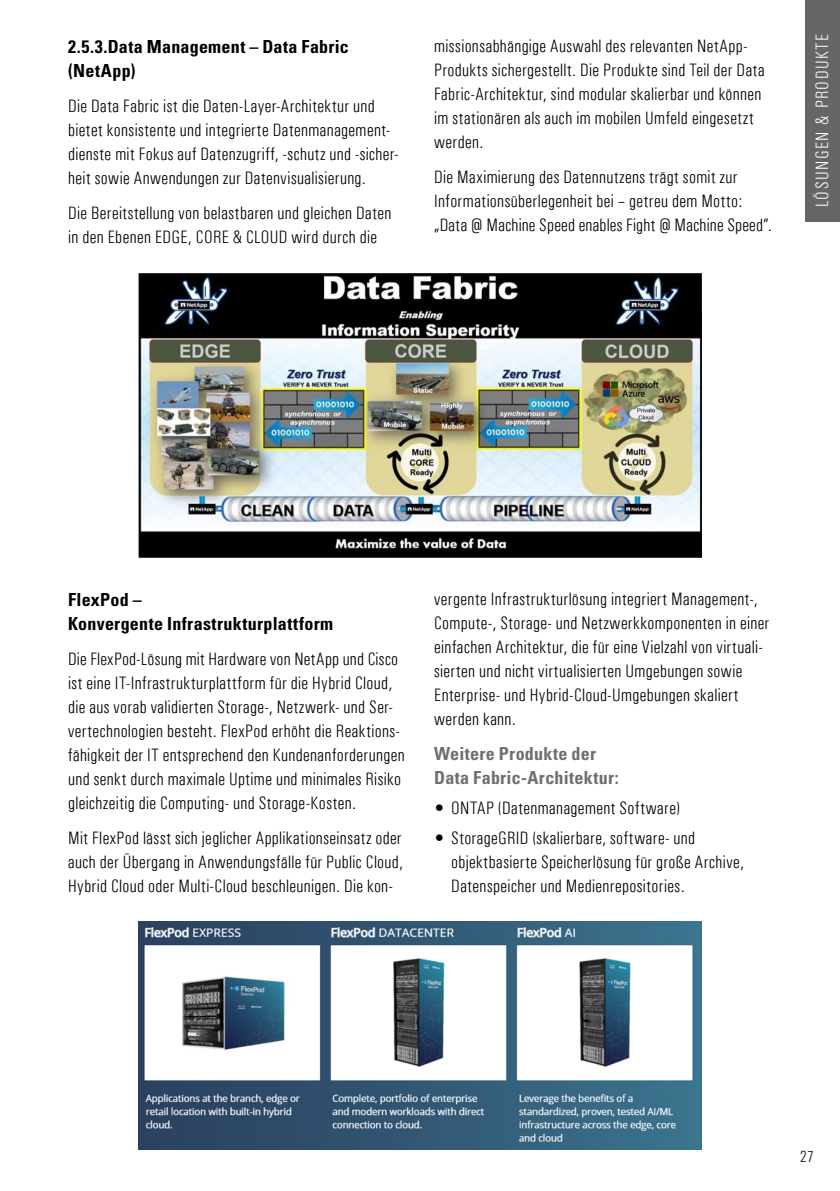
<style>
.page{position:relative;width:840px;height:1191px;background:#fff}
.page>*{position:absolute;margin:0;border:0;box-sizing:border-box;transform-origin:0 0}
.t1{font:300 condensed 18px/24px "Univers";letter-spacing:.02em;color:#000}
.t2{font:700 condensed 18px/24px "Univers LT Std";letter-spacing:.015em;color:#000}
.t3{font:700 condensed 18px/24px "Univers LT Std";letter-spacing:.015em;color:#706f6f}
.t4{font:300 condensed 18px "Univers";letter-spacing:.08em;color:#fff}
.t5{font:300 condensed 16px "Univers";color:#000}
</style>
<div class="page">
<div style="left:805px;top:0;width:34px;height:221px;background:#666"></div>
<img style="left:139px;top:274px;width:561px;height:284px">
<img style="left:139px;top:921px;width:561px;height:228px">
<p class="t2" style="left:68px;top:34px;width:282px">2.5.3.Data Management – Data Fabric (NetApp)</p>
<p class="t1" style="left:68px;top:94px;width:331px">Die Data Fabric ist die Daten-Layer-Architektur und bietet konsistente und integrierte Datenmanagement&shy;dienste mit Fokus auf Datenzugriff, -schutz und -sicher&shy;heit sowie Anwendungen zur Datenvisualisierung.</p>
<p class="t1" style="left:68px;top:201px;width:325px">Die Bereitstellung von belastbaren und gleichen Daten in den Ebenen EDGE, CORE &amp; CLOUD wird durch die</p>
<p class="t1" style="left:434px;top:34px;width:332px">missionsabhängige Auswahl des relevanten NetApp-Produkts sichergestellt. Die Produkte sind Teil der Data Fabric-Architektur, sind modular skalierbar und können im stationären als auch im mobilen Umfeld eingesetzt werden.</p>
<p class="t1" style="left:434px;top:165px;width:339px">Die Maximierung des Datennutzens trägt somit zur<br>Informationsüberlegenheit bei – getreu dem Motto: „Data @ Machine Speed enables Fight @ Machine Speed”.</p>
<p class="t4" style="left:811px;top:207px;width:175px;rotate:-90deg">LÖSUNGEN &amp; PRODUKTE</p>
<p class="t2" style="left:68px;top:587px;width:266px">FlexPod –<br>Konvergente Infrastrukturplattform</p>
<p class="t1" style="left:68px;top:647px;width:338px">Die FlexPod-Lösung mit Hardware von NetApp und Cisco ist eine IT-Infrastrukturplattform für die Hybrid Cloud, die aus vorab validierten Storage-, Netzwerk- und Ser&shy;vertechnologien besteht. FlexPod erhöht die Reaktions&shy;fähigkeit der IT entsprechend den Kundenanforderungen und senkt durch maximale Uptime und minimales Risiko gleichzeitig die Computing- und Storage-Kosten.</p>
<p class="t1" style="left:68px;top:826px;width:336px;text-align:justify">Mit FlexPod lässt sich jeglicher Applikationseinsatz oder auch der Übergang in Anwendungsfälle für Public Cloud, Hybrid Cloud oder Multi-Cloud beschleunigen. Die kon-</p>
<p class="t1" style="left:434px;top:587px;width:336px">vergente Infrastrukturlösung integriert Management-, Compute-, Storage- und Netzwerkkomponenten in einer einfachen Architektur, die für eine Vielzahl von virtuali&shy;sierten und nicht virtualisierten Umgebungen sowie Enterprise- und Hybrid-Cloud-Umgebungen skaliert werden kann.</p>
<p class="t3" style="left:434px;top:742px;width:186px">Weitere Produkte der<br>Data Fabric-Architektur:</p>
<p class="t1" style="left:434px;top:796px;width:247px">• ONTAP (Datenmanagement Software)</p>
<p class="t1" style="left:451px;top:825px;width:294px;text-indent:-17px">• StorageGRID (skalierbare, software- und objektbasierte Speicherlösung für große Archive,<br>Datenspeicher und Medienrepositories.</p>
<p class="t5" style="left:799px;top:1147px;width:15px">27</p>
</div>
